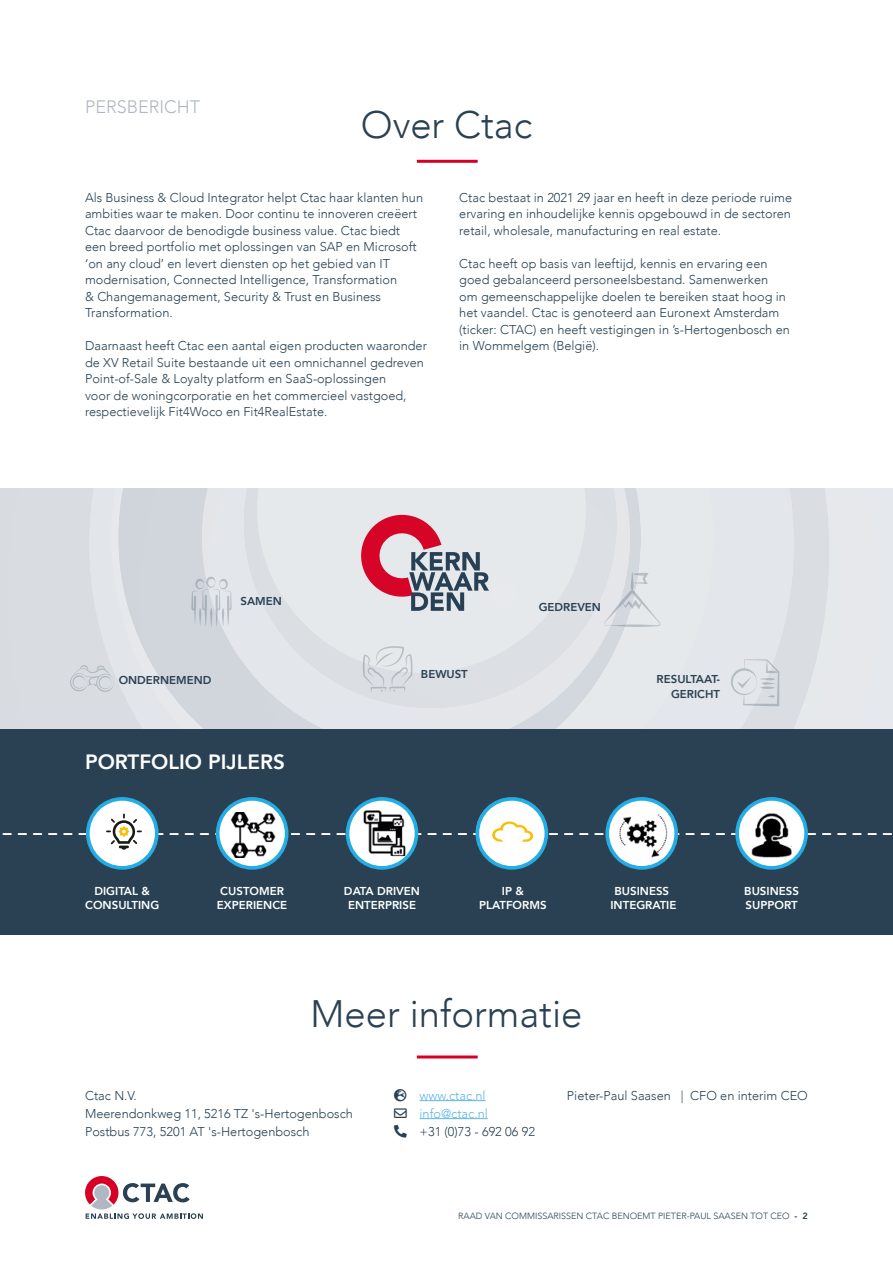
<style>
.page{position:relative;width:893px;height:1263px;background:#fff}
.page>*{position:absolute;margin:0;border:0;box-sizing:border-box;transform-origin:0 0}
.t1{font:300 38.25px "Avenir";color:#294153}
.t2{font:800 20.7px "Avenir";color:#fff}
.t3{font:300 18px "Avenir";color:#b0b7c2}
.t4{font:300 12.75px/16.5px "Avenir";color:#294153}
.t5{font:300 12.75px "Avenir";color:#5fb6e4}
.t6{font:800 11.55px/13.4px "Avenir";color:#fff;text-align:center}
.t7{font:800 11.4px/15px "Avenir";color:#294153;text-align:right}
.t8{font:300 9px "Avenir";color:#294153}
.s1{color:#5fb6e4}
.s2{font-weight:800}
</style>
<div class="page">
<hr style="left:417px;top:160px;width:61px;height:3px;background:#d60026">
<hr style="left:417px;top:1055px;width:61px;height:3px;background:#d60026">
<hr style="left:420px;top:1100px;width:66px;height:1px;background:#5fb6e4">
<hr style="left:420px;top:1118px;width:68px;height:1px;background:#5fb6e4">
<svg style="left:85px;top:1176px;width:118px;height:43px"></svg>
<div style="left:829px;top:488px;width:64px;height:241px;background:#e6e8ec"></div>
<svg style="left:0;top:488px;width:829px;height:241px;background:#dadde2"></svg>
<svg style="left:89px;top:488px;width:705px;height:241px;background:#e0e4e8"></svg>
<div style="left:111px;top:488px;width:603px;height:241px;background:#e6e9ec"></div>
<svg style="left:119px;top:488px;width:522px;height:241px;background:#d5dae0"></svg>
<svg style="left:202px;top:488px;width:428px;height:241px;background:#dde1e5"></svg>
<svg style="left:244px;top:488px;width:373px;height:220px;background:#dde1e5"></svg>
<svg style="left:257px;top:488px;width:329px;height:185px;background:#e3e7ea"></svg>
<svg style="left:361px;top:515px;width:128px;height:96px;background:#c299a6"></svg>
<svg style="left:191px;top:577px;width:41px;height:50px;background:#cfd4da"></svg>
<svg style="left:604px;top:572px;width:56px;height:55px;background:#dadee3"></svg>
<svg style="left:363px;top:646px;width:50px;height:47px;background:#d8dce1"></svg>
<svg style="left:731px;top:659px;width:48px;height:47px;background:#d7dce0"></svg>
<svg style="left:70px;top:665px;width:44px;height:27px"></svg>
<div style="left:0;top:729px;width:893px;height:206px;background:#294153"></div>
<svg style="left:2px;top:797px;width:890px;height:73px"></svg>
<h3 class="t3" style="left:85px;top:96px;width:117px">PERSBERICHT</h3>
<h1 class="t1" style="left:361px;top:102px;width:173px">Over Ctac</h1>
<p class="t4" style="left:85px;top:189px;width:340px">Als Business &amp; Cloud Integrator helpt Ctac haar klanten hun ambities waar te maken. Door continu te innoveren creëert Ctac daarvoor de benodigde business value. Ctac biedt een breed portfolio met oplossingen van SAP en Microsoft ‘on any cloud’ en levert diensten op het gebied van IT modernisation, Connected Intelligence, Transformation<br>&amp; Changemanagement, Security &amp; Trust en Business Transformation.</p>
<p class="t4" style="left:85px;top:338px;width:343px">Daarnaast heeft Ctac een aantal eigen producten waaronder de XV Retail Suite bestaande uit een omnichannel gedreven Point-of-Sale &amp; Loyalty platform en SaaS-oplossingen<br>voor de woningcorporatie en het commercieel vastgoed, respectievelijk Fit4Woco en Fit4RealEstate.</p>
<p class="t4" style="left:459px;top:189px;width:334px;text-align:justify">Ctac bestaat in 2021 29 jaar en heeft in deze periode ruime ervaring en inhoudelijke kennis opgebouwd in de sectoren retail, wholesale, manufacturing en real estate.</p>
<p class="t4" style="left:459px;top:255px;width:332px">Ctac heeft op basis van leeftijd, kennis en ervaring een goed gebalanceerd personeelsbestand. Samenwerken om gemeenschappelijke doelen te bereiken staat hoog in het vaandel. Ctac is genoteerd aan Euronext Amsterdam (ticker: CTAC) en heeft vestigingen in ’s-Hertogenbosch en in Wommelgem (België).</p>
<p class="t7" style="left:240px;top:594px;width:43px">SAMEN</p>
<p class="t7" style="left:539px;top:599px;width:64px">GEDREVEN</p>
<p class="t7" style="left:119px;top:673px;width:94px">ONDERNEMEND</p>
<h2 class="t2" style="left:85px;top:746px;width:201px">PORTFOLIO PIJLERS</h2>
<p class="t7" style="left:421px;top:667px;width:48px">BEWUST</p>
<p class="t7" style="left:657px;top:671px;width:65px">RESULTAAT-<br>GERICHT</p>
<p class="t6" style="left:85px;top:885px;width:76px">DIGITAL &amp;<br>CONSULTING</p>
<p class="t6" style="left:217px;top:885px;width:72px;text-align:left">CUSTOMER<br>EXPERIENCE</p>
<p class="t6" style="left:344px;top:885px;width:78px">DATA DRIVEN<br>ENTERPRISE</p>
<p class="t6" style="left:479px;top:885px;width:69px">IP &amp;<br>PLATFORMS</p>
<p class="t6" style="left:610px;top:885px;width:68px">BUSINESS<br>INTEGRATIE</p>
<p class="t6" style="left:744px;top:885px;width:56px;text-align:left">BUSINESS<br>SUPPORT</p>
<h1 class="t1" style="left:311px;top:991px;width:273px">Meer informatie</h1>
<p class="t4" style="left:85px;top:1087px;width:53px">Ctac N.V.</p>
<p class="t4" style="left:567px;top:1087px;width:242px">Pieter-Paul Saasen | CFO en interim CEO</p>
<p class="t4" style="left:85px;top:1104px;width:269px;line-height:18px">Meerendonkweg 11, 5216 TZ 's-Hertogenbosch<br>Postbus 773, 5201 AT 's-Hertogenbosch</p>
<p class="t5" style="left:420px;top:1088px;width:68px">www.ctac.nl</p>
<p class="t4" style="left:420px;top:1104px;width:117px;line-height:18px;text-indent:-26px">→ <span class="s1">info@ctac.nl<br></span>+31 (0)73 - 692 06 92</p>
<p class="t8" style="left:458px;top:1210px;width:351px">RAAD VAN COMMISSARISSEN CTAC BENOEMT PIETER-PAUL SAASEN TOT CEO <span class="s2">- 2</span></p>
</div>
